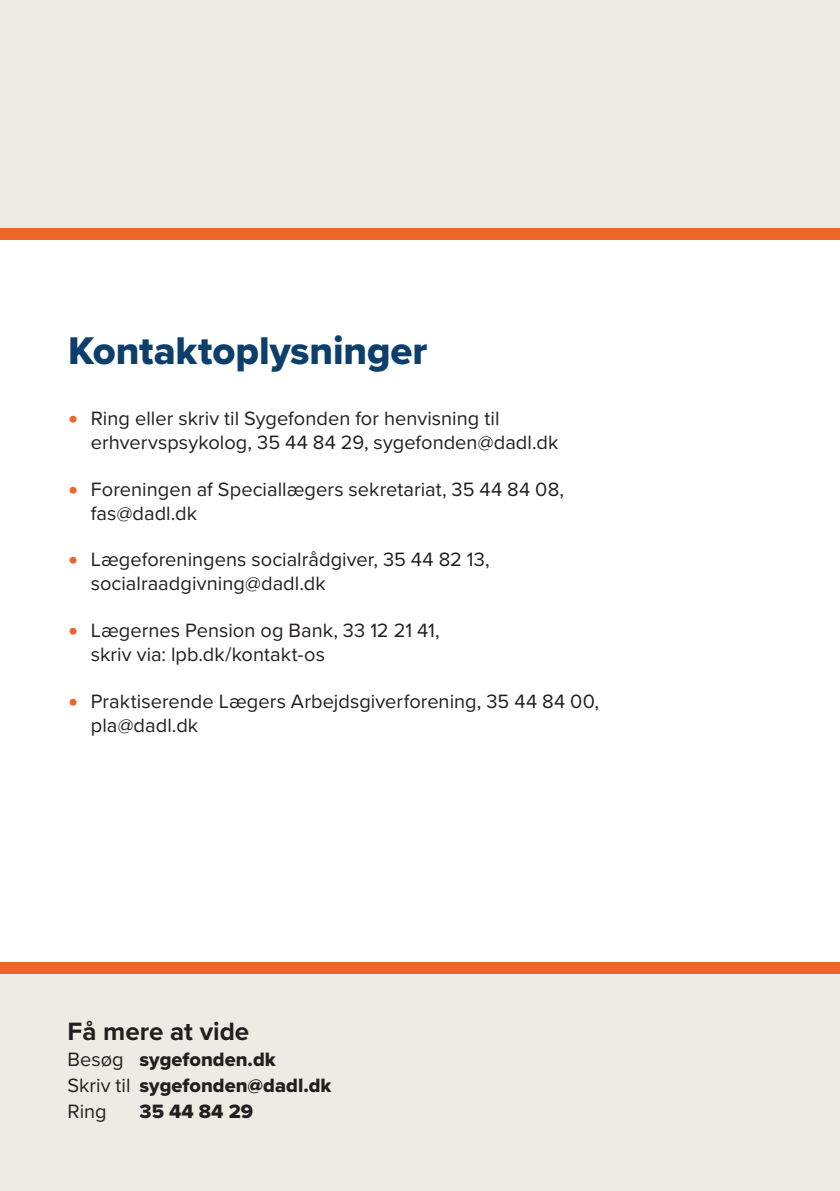
<style>
.page{position:relative;width:840px;height:1191px;background:#fff}
.page>*{position:absolute;margin:0;border:0;box-sizing:border-box;transform-origin:0 0}
.RU{font:40px "Proxima Nova Extrabld";letter-spacing:-.005em;color:#0c3f6c}
.MR{font:700 26px "Proxima Nova";color:#231f20}
.BT{font:20px/24px "Proxima Nova";color:#231f20}
.BT-2{font:20px "Proxima Nova Extrabld";color:#231f20}
.s1{font-family:"Proxima Nova Extrabld";font-size:28px;color:#ee6429}
.s2{font-family:"Proxima Nova"}
</style>
<div class="page">
<div style="left:0;top:962px;width:839px;height:229px;background:#edece4"></div>
<div style="left:0;top:962px;width:839px;height:11px;background:#ee6429"></div>
<div style="left:0;top:0;width:839px;height:234px;background:#edece4"></div>
<div style="left:0;top:228px;width:839px;height:12px;background:#ee6429"></div>
<p class="RU" style="left:68px;top:321px;width:361px">Kontaktoplysninger</p>
<p class="BT" style="left:91px;top:405px;width:469px;text-indent:-23px"><span class="s1">•</span> Ring eller skriv til Sygefonden for henvisning til erhvervspsykolog, 35 44 84 29, sygefonden@dadl.dk</p>
<p class="BT" style="left:91px;top:476px;width:474px;text-indent:-23px"><span class="s1">•</span> Foreningen af Speciallægers sekretariat, 35 44 84 08, fas@dadl.dk</p>
<p class="BT" style="left:91px;top:547px;width:400px;text-indent:-23px"><span class="s1">•</span> Lægeforeningens socialrådgiver, 35 44 82 13, socialraadgivning@dadl.dk</p>
<p class="BT" style="left:91px;top:617px;width:350px;text-indent:-23px"><span class="s1">•</span> Lægernes Pension og Bank, 33 12 21 41, skriv via: lpb.dk/kontakt-os</p>
<p class="BT" style="left:91px;top:688px;width:509px;text-indent:-23px"><span class="s1">•</span> Praktiserende Lægers Arbejdsgiverforening, 35 44 84 00, pla@dadl.dk</p>
<p class="MR" style="left:67px;top:1012px;width:183px">Få mere at vide</p>
<p class="BT-2" style="left:67px;top:1044px;width:210px"><span class="s2">Besøg</span> sygefonden.dk</p>
<p class="BT-2" style="left:67px;top:1070px;width:265px"><span class="s2">Skriv til</span> sygefonden@dadl.dk</p>
<p class="BT" style="left:67px;top:1098px;width:41px">Ring</p>
<p class="BT-2" style="left:139px;top:1096px;width:115px">35 44 84 29</p>
</div>
